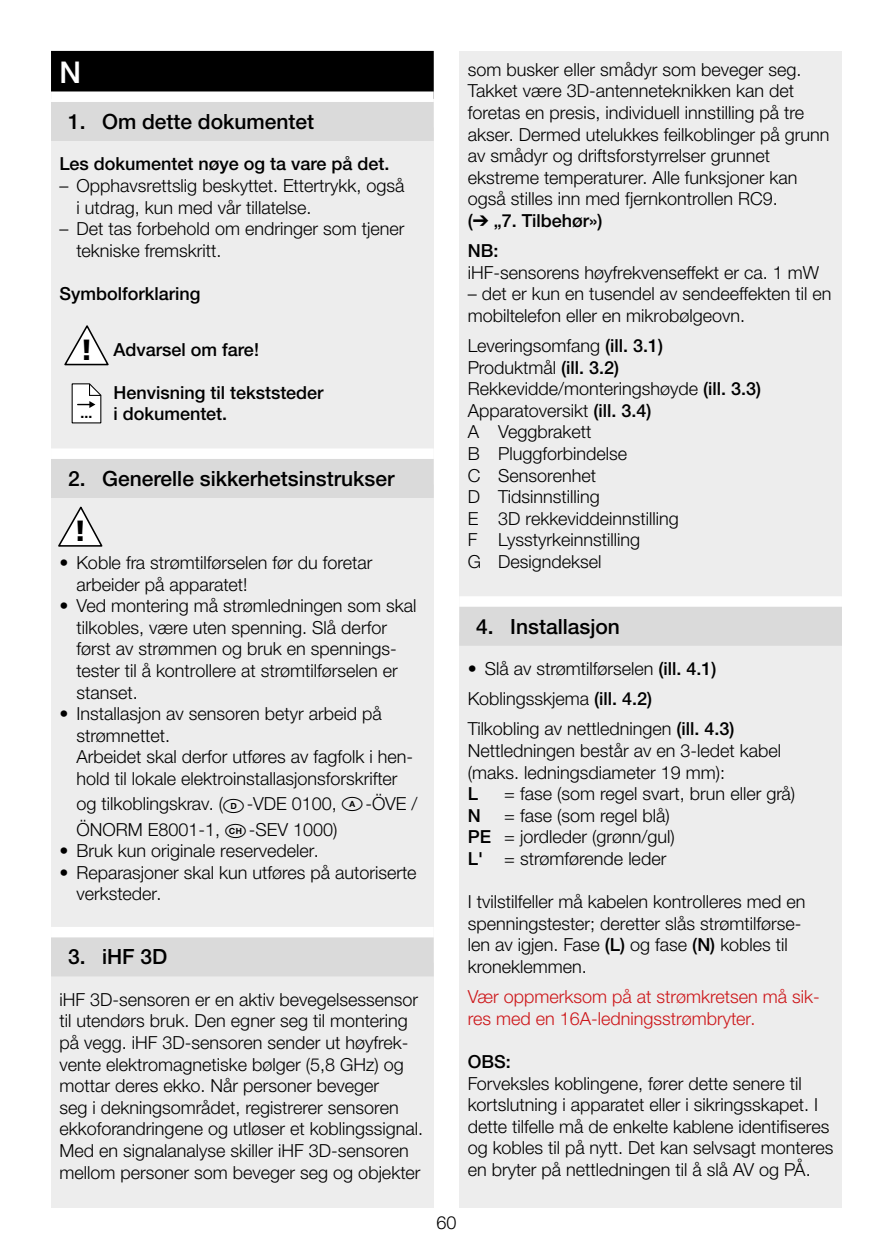
<style>
.page{position:relative;width:893px;height:1259px;background:#fff}
.page>*{position:absolute;margin:0;border:0;box-sizing:border-box;transform-origin:0 0}
.t1{font:500 30px "Helvetica Neue LTW1 G";color:#fff}
.t2{font:900 29.1px "Frutiger LT Com";color:#000}
.t3{font:500 21px "Helvetica Neue LTW1 G";color:#000}
.t4{font:300 18px/21.6px "Helvetica Neue LTW1 G";color:#000}
.t5{font:500 18px/21.6px "Helvetica Neue LTW1 G";color:#000}
.t6{font:300 18px/21.6px "Helvetica Neue LTW1 G";color:#cd171a}
.t7{font:700 14.1px "Helvetica Neue LT Pro";color:#000}
.s1{font-family:"Frutiger LT Com";font-weight:900;font-size:29.1px}
.s2{font-family:"National Codes Europe";font-weight:400;font-size:21px}
.s3{font-weight:500}
</style>
<div class="page">
<div style="left:51px;top:52px;width:383px;height:1156px;background:#ededed"></div>
<div style="left:51px;top:51px;width:383px;height:48px;background:#000"></div>
<div style="left:51px;top:91px;width:383px;height:36px;background:#fff"></div>
<div style="left:51px;top:102px;width:383px;height:39px;background:#dadada"></div>
<div style="left:51px;top:448px;width:383px;height:36px;background:#fff"></div>
<div style="left:51px;top:459px;width:383px;height:39px;background:#dadada"></div>
<div style="left:51px;top:927px;width:383px;height:36px;background:#fff"></div>
<div style="left:51px;top:937px;width:383px;height:39px;background:#dadada"></div>
<svg style="left:64px;top:325px;width:45px;height:40px"></svg>
<svg style="left:72px;top:383px;width:29px;height:40px"></svg>
<svg style="left:58px;top:506px;width:44px;height:41px"></svg>
<div style="left:459px;top:51px;width:383px;height:1157px;background:#ededed"></div>
<div style="left:459px;top:596px;width:383px;height:36px;background:#fff"></div>
<div style="left:459px;top:607px;width:383px;height:39px;background:#dadada"></div>
<h1 class="t1" style="left:60px;top:54px;width:23px">N</h1>
<p class="t3" style="left:68px;top:109px;width:247px">1. Om dette dokumentet</p>
<p class="t5" style="left:60px;top:153px;width:329px">Les dokumentet nøye og ta vare på det.</p>
<p class="t4" style="left:77px;top:175px;width:330px;text-indent:-17px">– Opphavsrettslig beskyttet. Ettertrykk, også i utdrag, kun med vår tillatelse.</p>
<p class="t4" style="left:77px;top:218px;width:330px;text-indent:-17px">– Det tas forbehold om endringer som tjener tekniske fremskritt.</p>
<p class="t5" style="left:60px;top:283px;width:142px">Symbolforklaring</p>
<p class="t5" style="left:80px;top:338px;width:180px"><span class="s1">!</span> Advarsel om fare!</p>
<p class="t7" style="left:81px;top:404px;width:13px">...</p>
<p class="t5" style="left:113px;top:381px;width:212px">Henvisning til tekststeder i dokumentet.</p>
<p class="t3" style="left:68px;top:465px;width:328px">2. Generelle sikkerhetsinstrukser</p>
<h2 class="t2" style="left:74px;top:513px;width:14px">!</h2>
<p class="t4" style="left:77px;top:552px;width:297px;text-indent:-17px">• Koble fra strømtilførselen før du foretar arbeider på apparatet!</p>
<p class="t4" style="left:77px;top:595px;width:341px;text-indent:-17px">• Ved montering må strømledningen som skal tilkobles, være uten spenning. Slå derfor først av strømmen og bruk en spennings&shy;tester til å kontrollere at strømtilførselen er stanset.</p>
<p class="t4" style="left:77px;top:703px;width:338px;text-indent:-17px">• Installasjon av sensoren betyr arbeid på strømnettet.<br>Arbeidet skal derfor utføres av fagfolk i hen&shy;hold til lokale elektroinstallasjonsforskrifter</p>
<p class="t4" style="left:77px;top:791px;width:342px;line-height:25.2px">og tilkoblingskrav. (<span class="s2">D</span> -VDE 0100, <sup>A</sup> -ÖVE /<br>ÖNORM E8001-1, <span class="s2">h</span> -SEV 1000)</p>
<p class="t4" style="left:60px;top:840px;width:261px">• Bruk kun originale reservedeler.</p>
<p class="t4" style="left:77px;top:861px;width:341px;text-indent:-17px">• Reparasjoner skal kun utføres på autoriserte verksteder.</p>
<p class="t3" style="left:68px;top:944px;width:101px">3. iHF 3D</p>
<p class="t4" style="left:60px;top:988px;width:365px">iHF 3D-sensoren er en aktiv bevegelsessensor til utendørs bruk. Den egner seg til montering på vegg. iHF 3D-sensoren sender ut høyfrek&shy;vente elektromagnetiske bølger (5,8 GHz) og mottar deres ekko. Når personer beveger<br>seg i dekningsområdet, registrerer sensoren ekkoforandringene og utløser et koblingssignal.<br>Med en signalanalyse skiller iHF 3D-sensoren mellom personer som beveger seg og objekter</p>
<p class="t4" style="left:468px;top:58px;width:363px">som busker eller smådyr som beveger seg.<br>Takket være 3D-antenneteknikken kan det foretas en presis, individuell innstilling på tre akser. Dermed utelukkes feilkoblinger på grunn av smådyr og driftsforstyrrelser grunnet ekstreme temperaturer. Alle funksjoner kan også stilles inn med fjernkontrollen RC9.<br><span class="s3">(</span>➔ <span class="s3">„7. Tilbehør»)</span></p>
<p class="t5" style="left:468px;top:240px;width:32px">NB:</p>
<p class="t4" style="left:468px;top:261px;width:353px">iHF-sensorens høyfrekvenseffekt er ca. 1 mW</p>
<p class="t4" style="left:468px;top:283px;width:365px">– det er kun en tusendel av sendeeffekten til en mobiltelefon eller en mikrobølgeovn.</p>
<p class="t4" style="left:468px;top:335px;width:295px">Leveringsomfang <span class="s3">(ill. 3.1)<br></span>Produktmål <span class="s3">(ill. 3.2)<br></span>Rekkevidde/monteringshøyde <span class="s3">(ill. 3.3)<br></span>Apparatoversikt <span class="s3">(ill. 3.4)<br></span>A Veggbrakett<br>B Pluggforbindelse<br>C Sensorenhet<br>D Tidsinnstilling<br>E 3D rekkeviddeinnstilling<br>F Lysstyrkeinnstilling<br>G Designdeksel</p>
<p class="t3" style="left:476px;top:613px;width:145px">4. Installasjon</p>
<p class="t4" style="left:468px;top:653px;width:268px;line-height:30px">• Slå av strømtilførselen <span class="s3">(ill. 4.1)<br></span>Koblingsskjema <span class="s3">(ill. 4.2)<br></span>Tilkobling av nettledningen <span class="s3">(ill. 4.3)</span></p>
<p class="t4" style="left:468px;top:739px;width:315px">Nettledningen består av en 3-ledet kabel (maks. ledningsdiameter 19 mm):</p>
<p class="t5" style="left:468px;top:783px;width:12px">L</p>
<p class="t4" style="left:504px;top:783px;width:292px">= fase (som regel svart, brun eller grå)</p>
<p class="t5" style="left:468px;top:804px;width:14px">N</p>
<p class="t4" style="left:468px;top:804px;width:208px;text-indent:37px">= fase (som regel blå)<br><span class="s3">PE</span> = jordleder (grønn/gul)<br><span class="s3">L'</span> = strømførende leder</p>
<p class="t4" style="left:468px;top:891px;width:339px">I tvilstilfeller må kabelen kontrolleres med en spenningstester; deretter slås strømtilførse&shy;len av igjen. Fase <span class="s3">(L)</span> og fase <span class="s3">(N)</span> kobles til kroneklemmen.</p>
<p class="t6" style="left:468px;top:986px;width:354px">Vær oppmerksom på at strømkretsen må sik&shy;res med en 16A-ledningsstrømbryter.</p>
<p class="t5" style="left:468px;top:1050px;width:45px">OBS:</p>
<p class="t4" style="left:468px;top:1072px;width:367px">Forveksles koblingene, fører dette senere til kortslutning i apparatet eller i sikringsskapet. I dette tilfelle må de enkelte kablene identifiseres og kobles til på nytt. Det kan selvsagt monteres en bryter på nettledningen til å slå AV og PÅ.</p>
<p class="t4" style="left:436px;top:1212px;width:22px">60</p>
</div>
